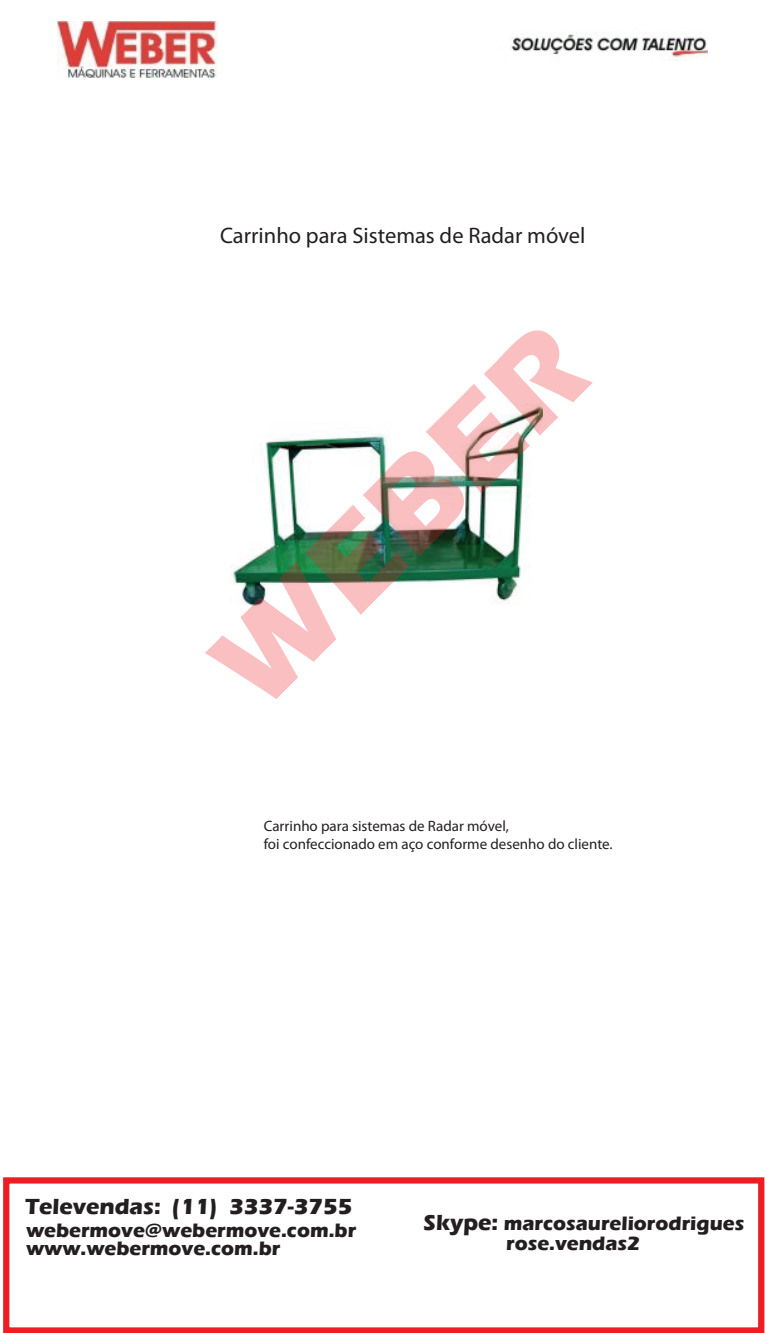
<style>
.page{position:relative;width:765px;height:1333px;background:#fff}
.page>*{position:absolute;margin:0;border:0;box-sizing:border-box;transform-origin:0 0}
.t1{font:700 125px "Eras ITC";color:rgb(238 29 35/.28)}
.t2{font:22.5px "Myriad Pro";color:#231f20}
.t3{font:700 22.5px "Eras ITC";color:#231f20}
.t4{font:700 20px/18.6px "Eras ITC";color:#231f20}
.t5{font:15px/18px "Myriad Pro";color:#231f20}
.s1{font-size:22.5px}
</style>
<div class="page">
<img style="left:230px;top:403px;width:312px;height:203px">
<div style="left:3px;top:1177px;width:761px;height:155px;border:6px solid #ee1d23"></div>
<img style="left:58px;top:21px;width:649px;height:57px">
<p class="t2" style="left:220px;top:222px;width:367px">Carrinho para Sistemas de Radar móvel</p>
<h1 class="t1" style="left:180px;top:635px;width:478px;rotate:-45deg">WEBER</h1>
<p class="t5" style="left:264px;top:817px;width:351px">Carrinho para sistemas de Radar móvel,<br>foi confeccionado em aço conforme desenho do cliente.</p>
<p class="t3" style="left:25px;top:1193px;width:329px">Televendas: (11) 3337-3755</p>
<p class="t4" style="left:26px;top:1220px;width:332px">webermove@webermove.com.br www.webermove.com.br</p>
<p class="t4" style="left:506px;top:1212px;width:240px;line-height:20.4px;text-indent:-83px"><span class="s1">Skype:</span> marcosaureliorodrigues rose.vendas2</p>
</div>
